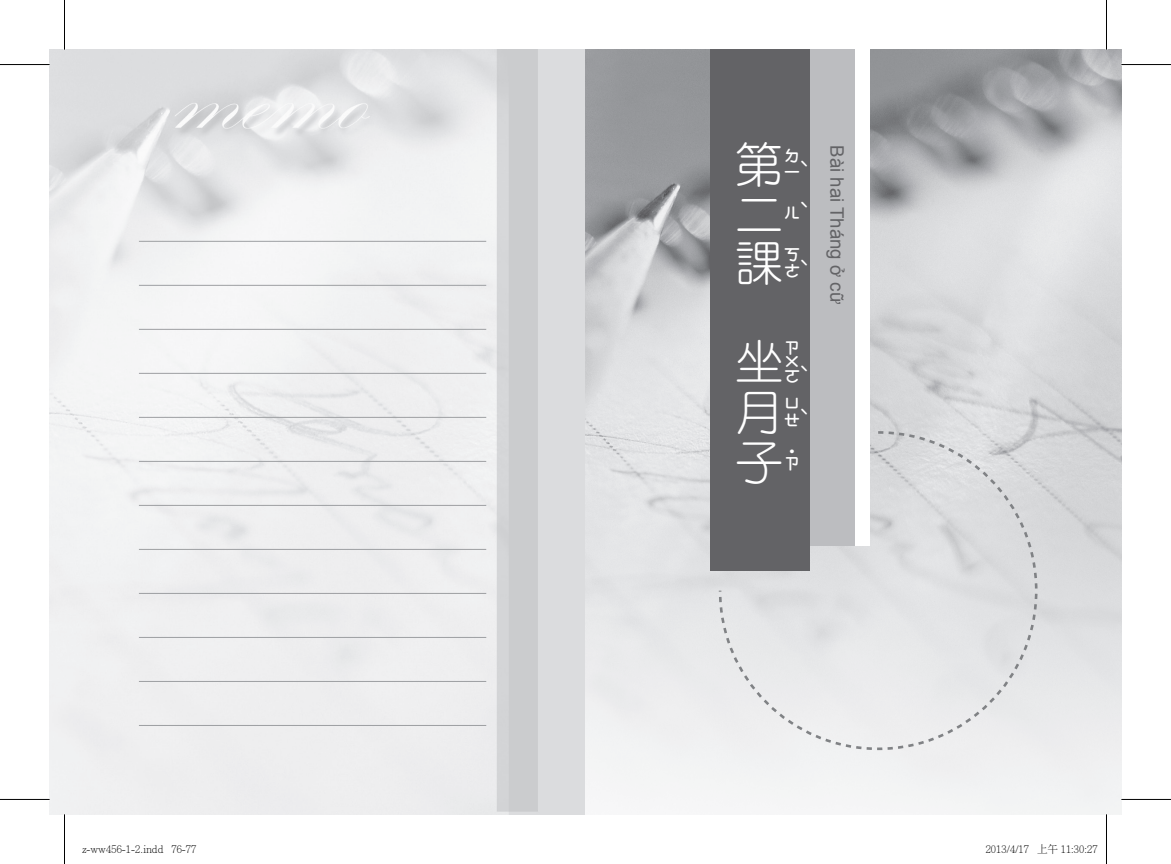
<style>
.page{position:relative;width:1171px;height:864px;background:#fff}
.page>*{position:absolute;margin:0;border:0;box-sizing:border-box;transform-origin:0 0}
.t1{font:49.52px/49.5px "DFP Yuan W3 Zhu In BFW";color:#fff;text-align:justify}
.t2{font:18.55px "Arial";color:#636366}
.t3{font:300 10.5px "Adobe Ming Std";color:#000}
</style>
<div class="page">
<img style="left:50px;top:50px;width:1071px;height:764px">
<hr style="left:139px;top:285px;width:347px;height:1px;background:#9d9fa2">
<hr style="left:139px;top:329px;width:347px;height:1px;background:#9d9fa2">
<hr style="left:139px;top:372px;width:347px;height:1px;background:#9d9fa2">
<hr style="left:139px;top:416px;width:347px;height:1px;background:#9d9fa2">
<hr style="left:139px;top:460px;width:347px;height:1px;background:#9d9fa2">
<hr style="left:139px;top:504px;width:347px;height:1px;background:#9d9fa2">
<hr style="left:139px;top:548px;width:347px;height:1px;background:#9d9fa2">
<hr style="left:139px;top:592px;width:347px;height:1px;background:#9d9fa2">
<hr style="left:139px;top:636px;width:347px;height:1px;background:#9d9fa2">
<hr style="left:139px;top:680px;width:347px;height:1px;background:#9d9fa2">
<hr style="left:139px;top:724px;width:347px;height:1px;background:#9d9fa2">
<hr style="left:139px;top:241px;width:347px;height:1px;background:#9d9fa2">
<svg style="left:717px;top:429px;width:322px;height:322px;background:#e0e1e3"></svg>
<div style="left:810px;top:50px;width:44px;height:496px;background:#bcbdc0"></div>
<div style="left:855px;top:50px;width:15px;height:496px;background:#fff"></div>
<div style="left:711px;top:50px;width:99px;height:520px;background:#636366"></div>
<hr style="left:0;top:64px;width:50px;height:1px;background:#000">
<hr style="left:1121px;top:64px;width:50px;height:1px;background:#000">
<hr style="left:0;top:798px;width:50px;height:1px;background:#000">
<hr style="left:1121px;top:798px;width:50px;height:1px;background:#000">
<hr style="left:64px;top:0;width:1px;height:50px;background:#000">
<hr style="left:64px;top:814px;width:1px;height:49px;background:#000">
<hr style="left:1106px;top:0;width:1px;height:50px;background:#000">
<hr style="left:1106px;top:814px;width:1px;height:49px;background:#000">
<h1 class="t1" style="left:734px;top:139px;width:74px">第二課</h1>
<h1 class="t1" style="left:734px;top:337px;width:74px">坐月子</h1>
<h2 class="t2" style="left:849px;top:145px;width:160px;rotate:90deg">Bài hai Tháng ở cữ</h2>
<p class="t3" style="left:82px;top:843px;width:116px">z-ww456-1-2.indd 76-77</p>
<p class="t3" style="left:985px;top:843px;width:113px">2013/4/17 上午 11:30:27</p>
</div>
